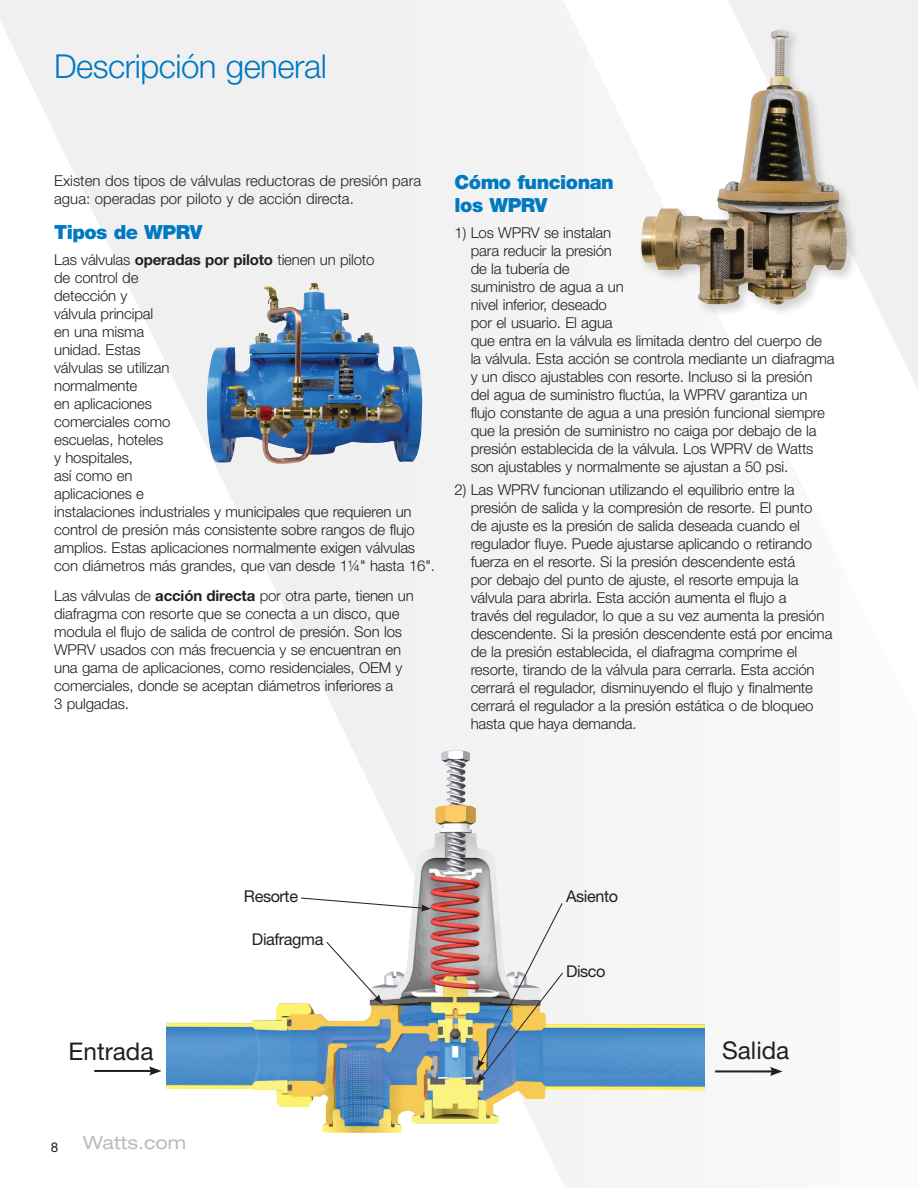
<style>
.page{position:relative;width:918px;height:1188px;background:#fff}
.page>*{position:absolute;margin:0;border:0;box-sizing:border-box;transform-origin:0 0}
.Page_Head{font:300 33px "Helvetica Neue LT Std";letter-spacing:-.015em;color:#0079c2}
.t1{font:24.45px "Helvetica Neue LT Std";color:#231f20}
.Series-Model-Black_B{font:900 19.5px/22.5px "Helvetica Neue LT Std";letter-spacing:-.025em;color:#0079c2}
.t2{font:expanded 18px "Helvetica Neue LT Std";color:#b8bbbf}
.t3{font:16.2px "Helvetica Neue LT Std";letter-spacing:-.025em;color:#231f20}
.Body_Text{font:300 15px/18px "Helvetica Neue LT Std";letter-spacing:-.01em;color:#231f20}
.t4{font:13.5px "Helvetica Neue LT Std";color:#231f20}
.s1{font-weight:700}
</style>
<div class="page">
<svg style="left:726px;top:0;width:192px;height:1073px"></svg>
<img style="left:166px;top:751px;width:539px;height:382px">
<hr style="left:916px;top:35px;width:2px;height:219px;background:#f0f0f1">
<div style="left:242px;top:888px;width:58px;height:16px;background:#fff"></div>
<div style="left:250px;top:932px;width:75px;height:15px;background:#fff"></div>
<svg style="left:300px;top:897px;width:131px;height:15px"></svg>
<svg style="left:325px;top:941px;width:58px;height:63px"></svg>
<svg style="left:477px;top:902px;width:87px;height:181px"></svg>
<hr style="left:94px;top:1070px;width:59px;height:2px;background:#231f20">
<svg style="left:149px;top:1066px;width:13px;height:10px"></svg>
<hr style="left:715px;top:1070px;width:59px;height:2px;background:#231f20">
<svg style="left:770px;top:1067px;width:13px;height:9px"></svg>
<div style="left:637px;top:27px;width:223px;height:288px;background:#231f20;opacity:.2"></div>
<img style="left:640px;top:31px;width:207px;height:274px">
<img style="left:206px;top:283px;width:128px;height:181px">
<p class="Page_Head" style="left:54px;top:46px;width:274px">Descripción general</p>
<p class="Body_Text" style="left:54px;top:172px;width:369px">Existen dos tipos de válvulas reductoras de presión para agua: operadas por piloto y de acción directa.</p>
<p class="Series-Model-Black_B" style="left:54px;top:221px;width:150px">Tipos de WPRV</p>
<p class="Body_Text" style="left:54px;top:250px;width:382px">Las válvulas <span class="s1">operadas por piloto</span> tienen un piloto<br>de control de<br>detección y<br>válvula principal<br>en una misma<br>unidad. Estas<br>válvulas se utilizan<br>normalmente<br>en aplicaciones<br>comerciales como<br>escuelas, hoteles<br>y hospitales,<br>así como en<br>aplicaciones e<br>instalaciones industriales y municipales que requieren un control de presión más consistente sobre rangos de flujo amplios. Estas aplicaciones normalmente exigen válvulas con diámetros más grandes, que van desde 1¼" hasta 16".</p>
<p class="Body_Text" style="left:54px;top:587px;width:361px">Las válvulas de <span class="s1">acción directa</span> por otra parte, tienen un diafragma con resorte que se conecta a un disco, que modula el flujo de salida de control de presión. Son los WPRV usados con más frecuencia y se encuentran en una gama de aplicaciones, como residenciales, OEM y comerciales, donde se aceptan diámetros inferiores a<br>3 pulgadas.</p>
<p class="Series-Model-Black_B" style="left:455px;top:171px;width:161px">Cómo funcionan los WPRV</p>
<p class="Body_Text" style="left:471px;top:223px;width:365px;text-indent:-16px">1) Los WPRV se instalan<br>para reducir la presión<br>de la tubería de<br>suministro de agua a un<br>nivel inferior, deseado<br>por el usuario. El agua<br>que entra en la válvula es limitada dentro del cuerpo de la válvula. Esta acción se controla mediante un diafragma y un disco ajustables con resorte. Incluso si la presión del agua de suministro fluctúa, la WPRV garantiza un flujo constante de agua a una presión funcional siempre que la presión de suministro no caiga por debajo de la presión establecida de la válvula. Los WPRV de Watts son ajustables y normalmente se ajustan a 50 psi.</p>
<p class="Body_Text" style="left:471px;top:481px;width:363px;text-indent:-16px">2) Las WPRV funcionan utilizando el equilibrio entre la presión de salida y la compresión de resorte. El punto<br>de ajuste es la presión de salida deseada cuando el regulador fluye. Puede ajustarse aplicando o retirando fuerza en el resorte. Si la presión descendente está<br>por debajo del punto de ajuste, el resorte empuja la válvula para abrirla. Esta acción aumenta el flujo a<br>través del regulador, lo que a su vez aumenta la presión descendente. Si la presión descendente está por encima de la presión establecida, el diafragma comprime el resorte, tirando de la válvula para cerrarla. Esta acción cerrará el regulador, disminuyendo el flujo y finalmente cerrará el regulador a la presión estática o de bloqueo hasta que haya demanda.</p>
<p class="t3" style="left:244px;top:887px;width:56px">Resorte</p>
<p class="t3" style="left:252px;top:930px;width:73px">Diafragma</p>
<p class="t3" style="left:566px;top:887px;width:54px">Asiento</p>
<p class="t3" style="left:566px;top:962px;width:41px">Disco</p>
<p class="t1" style="left:69px;top:1037px;width:86px">Entrada</p>
<p class="t1" style="left:722px;top:1036px;width:69px">Salida</p>
<p class="t4" style="left:51px;top:1139px;width:9px">8</p>
<p class="t2" style="left:83px;top:1132px;width:104px">Watts.com</p>
</div>
